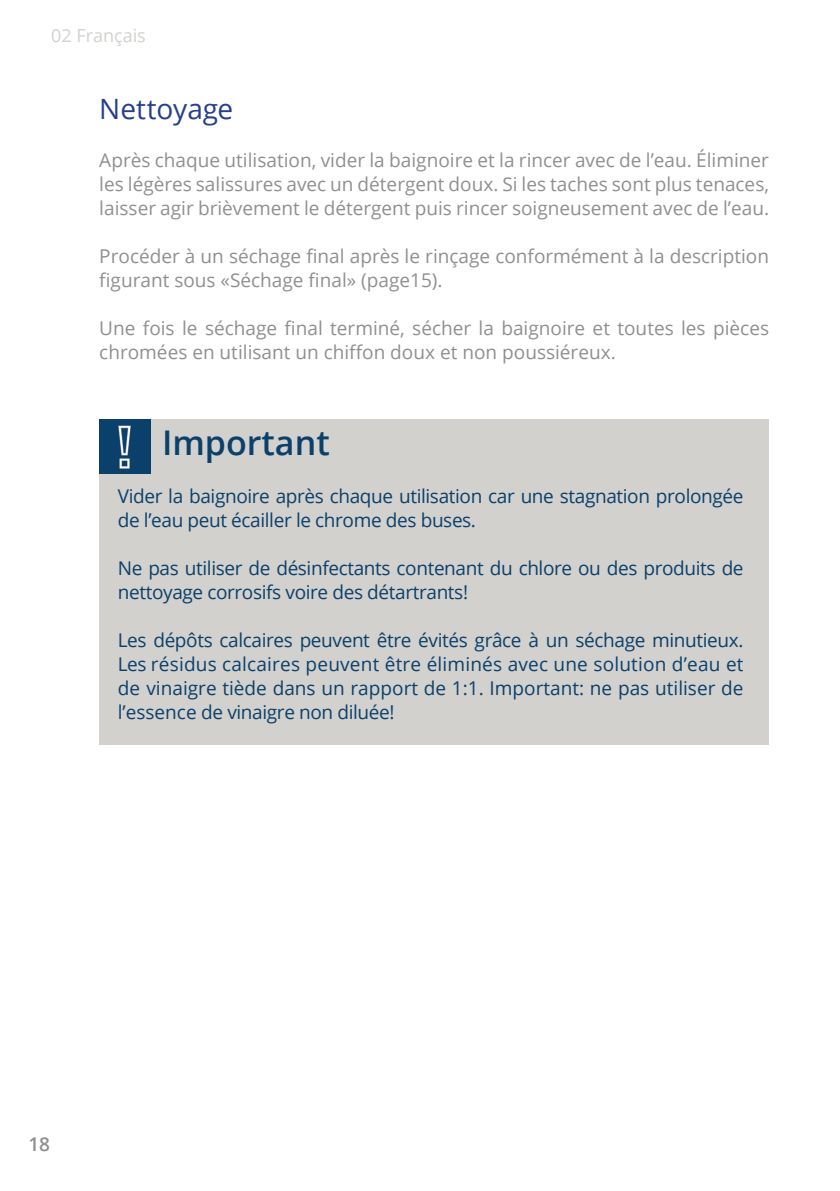
<style>
.page{position:relative;width:840px;height:1191px;background:#fff}
.page>*{position:absolute;margin:0;border:0;box-sizing:border-box;transform-origin:0 0}
.t1{font:600 34px "Open Sans";color:#0b406a}
.t2{font:28px "Open Sans";letter-spacing:-.005em;color:#253f8e}
.t3{font:19px/24px "Open Sans";color:#8e8f91}
.t4{font:19px/24px "Open Sans";letter-spacing:-.02em;color:#0b406a}
.t5{font:600 19px "Open Sans";color:#8e8f91}
.t6{font:18px "Open Sans";color:#d2d1ce}
</style>
<div class="page">
<div style="left:99px;top:419px;width:669px;height:326px;background:#d2d1ce"></div>
<img style="left:99px;top:419px;width:51px;height:54px">
<p class="t6" style="left:51px;top:23px;width:96px">02 Français</p>
<h2 class="t2" style="left:99px;top:90px;width:135px">Nettoyage</h2>
<p class="t3" style="left:99px;top:147px;width:671px;text-align:justify">Après chaque utilisation, vider la baignoire et la rincer avec de l’eau. Éliminer les légères salissures avec un détergent doux. Si les taches sont plus tenaces, laisser agir brièvement le détergent puis rincer soigneusement avec de l’eau.</p>
<p class="t3" style="left:99px;top:243px;width:671px">Procéder à un séchage final après le rinçage conformément à la description figurant sous «Séchage final» (page15).</p>
<p class="t3" style="left:99px;top:315px;width:671px">Une fois le séchage final terminé, sécher la baignoire et toutes les pièces chromées en utilisant un chiffon doux et non poussiéreux.</p>
<h1 class="t1" style="left:162px;top:419px;width:169px">Important</h1>
<p class="t4" style="left:118px;top:483px;width:627px">Vider la baignoire après chaque utilisation car une stagnation prolongée de l’eau peut écailler le chrome des buses.</p>
<p class="t4" style="left:118px;top:555px;width:627px">Ne pas utiliser de désinfectants contenant du chlore ou des produits de nettoyage corrosifs voire des détartrants!</p>
<p class="t4" style="left:118px;top:627px;width:627px;text-align:justify">Les dépôts calcaires peuvent être évités grâce à un séchage minutieux.<br>Les résidus calcaires peuvent être éliminés avec une solution d’eau et de vinaigre tiède dans un rapport de 1:1. Important: ne pas utiliser de l’essence de vinaigre non diluée!</p>
<p class="t5" style="left:28px;top:1131px;width:23px">18</p>
</div>
